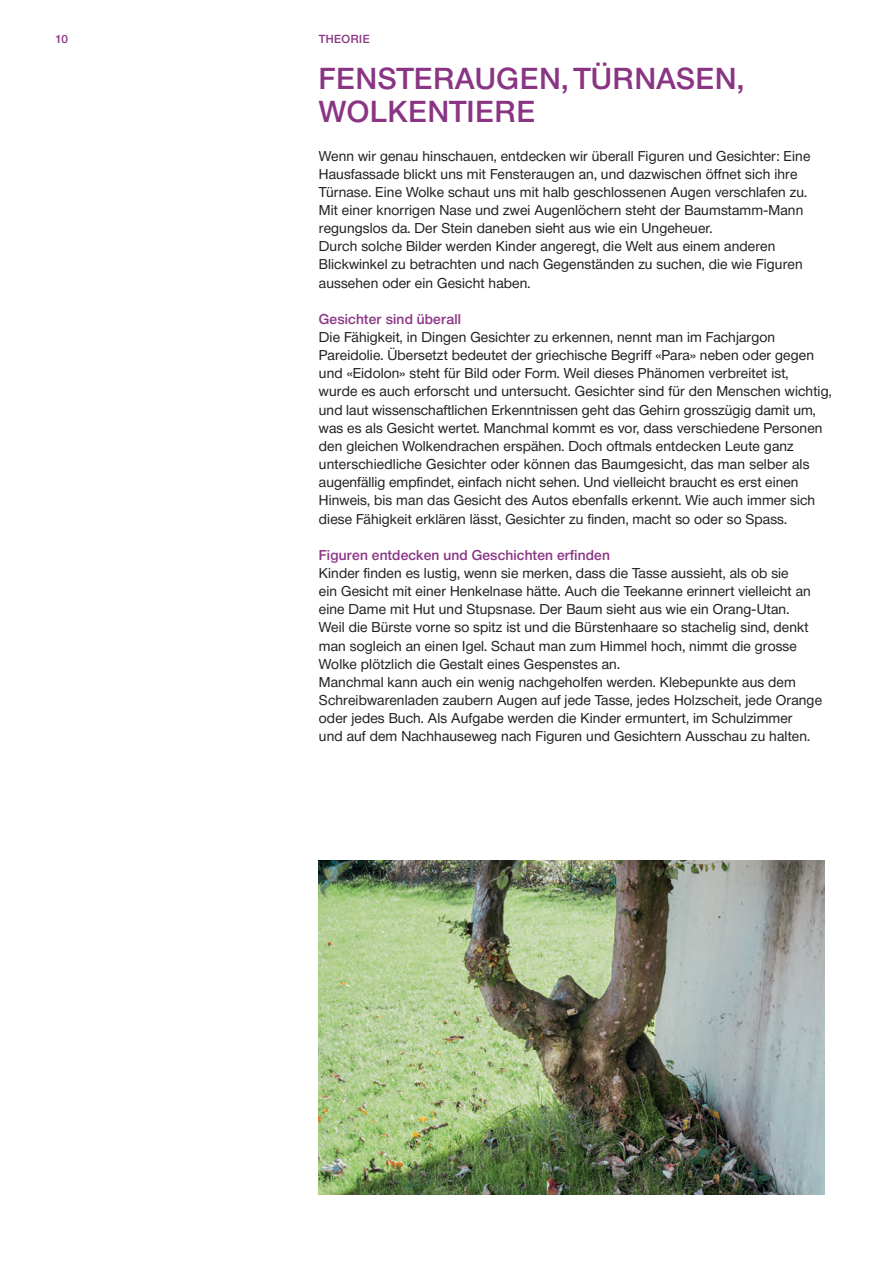
<style>
.page{position:relative;width:893px;height:1263px;background:#fff}
.page>*{position:absolute;margin:0;border:0;box-sizing:border-box;transform-origin:0 0}
.t1{font:500 30px/33px "Neue Helvetica BQ";letter-spacing:.025em;color:#8a3584}
.t2{font:14.1px/18.1px "Neue Helvetica BQ";letter-spacing:.01em;color:#231f20}
.t3{font:500 14.1px "Neue Helvetica BQ";letter-spacing:.01em;color:#8a3584}
.t4{font:500 11.55px "Neue Helvetica BQ";letter-spacing:.03em;color:#8a3584}
</style>
<div class="page">
<img style="left:319px;top:861px;width:506px;height:334px">
<p class="t4" style="left:55px;top:32px;width:14px">10</p>
<p class="t4" style="left:319px;top:32px;width:52px">THEORIE</p>
<h1 class="t1" style="left:319px;top:62px;width:427px">FENSTERAUGEN, TÜRNASEN,<br>WOLKENTIERE</h1>
<p class="t2" style="left:319px;top:146px;width:493px">Wenn wir genau hinschauen, entdecken wir überall Figuren und Gesichter: Eine Hausfassade blickt uns mit Fensteraugen an, und dazwischen öffnet sich ihre Türnase. Eine Wolke schaut uns mit halb geschlossenen Augen verschlafen zu.<br>Mit einer knorrigen Nase und zwei Augenlöchern steht der Baumstamm-Mann regungslos da. Der Stein daneben sieht aus wie ein Ungeheuer.<br>Durch solche Bilder werden Kinder angeregt, die Welt aus einem anderen Blickwinkel zu betrachten und nach Gegenständen zu suchen, die wie Figuren aussehen oder ein Gesicht haben.</p>
<p class="t3" style="left:319px;top:310px;width:144px">Gesichter sind überall</p>
<p class="t2" style="left:319px;top:328px;width:514px">Die Fähigkeit, in Dingen Gesichter zu erkennen, nennt man im Fachjargon Pareidolie. Übersetzt bedeutet der griechische Begriff «Para» neben oder gegen und «Eidolon» steht für Bild oder Form. Weil dieses Phänomen verbreitet ist,<br>wurde es auch erforscht und untersucht. Gesichter sind für den Menschen wichtig, und laut wissenschaftlichen Erkenntnissen geht das Gehirn grosszügig damit um, was es als Gesicht wertet. Manchmal kommt es vor, dass verschiedene Personen den gleichen Wolkendrachen erspähen. Doch oftmals entdecken Leute ganz unterschiedliche Gesichter oder können das Baumgesicht, das man selber als augenfällig empfindet, einfach nicht sehen. Und vielleicht braucht es erst einen Hinweis, bis man das Gesicht des Autos ebenfalls erkennt. Wie auch immer sich diese Fähigkeit erklären lässt, Gesichter zu finden, macht so oder so Spass.</p>
<p class="t3" style="left:319px;top:546px;width:292px">Figuren entdecken und Geschichten erfinden</p>
<p class="t2" style="left:319px;top:564px;width:505px">Kinder finden es lustig, wenn sie merken, dass die Tasse aussieht, als ob sie<br>ein Gesicht mit einer Henkelnase hätte. Auch die Teekanne erinnert vielleicht an eine Dame mit Hut und Stupsnase. Der Baum sieht aus wie ein Orang-Utan.<br>Weil die Bürste vorne so spitz ist und die Bürstenhaare so stachelig sind, denkt man sogleich an einen Igel. Schaut man zum Himmel hoch, nimmt die grosse Wolke plötzlich die Gestalt eines Gespenstes an.<br>Manchmal kann auch ein wenig nachgeholfen werden. Klebepunkte aus dem Schreibwarenladen zaubern Augen auf jede Tasse, jedes Holzscheit, jede Orange oder jedes Buch. Als Aufgabe werden die Kinder ermuntert, im Schulzimmer<br>und auf dem Nachhauseweg nach Figuren und Gesichtern Ausschau zu halten.</p>
</div>
